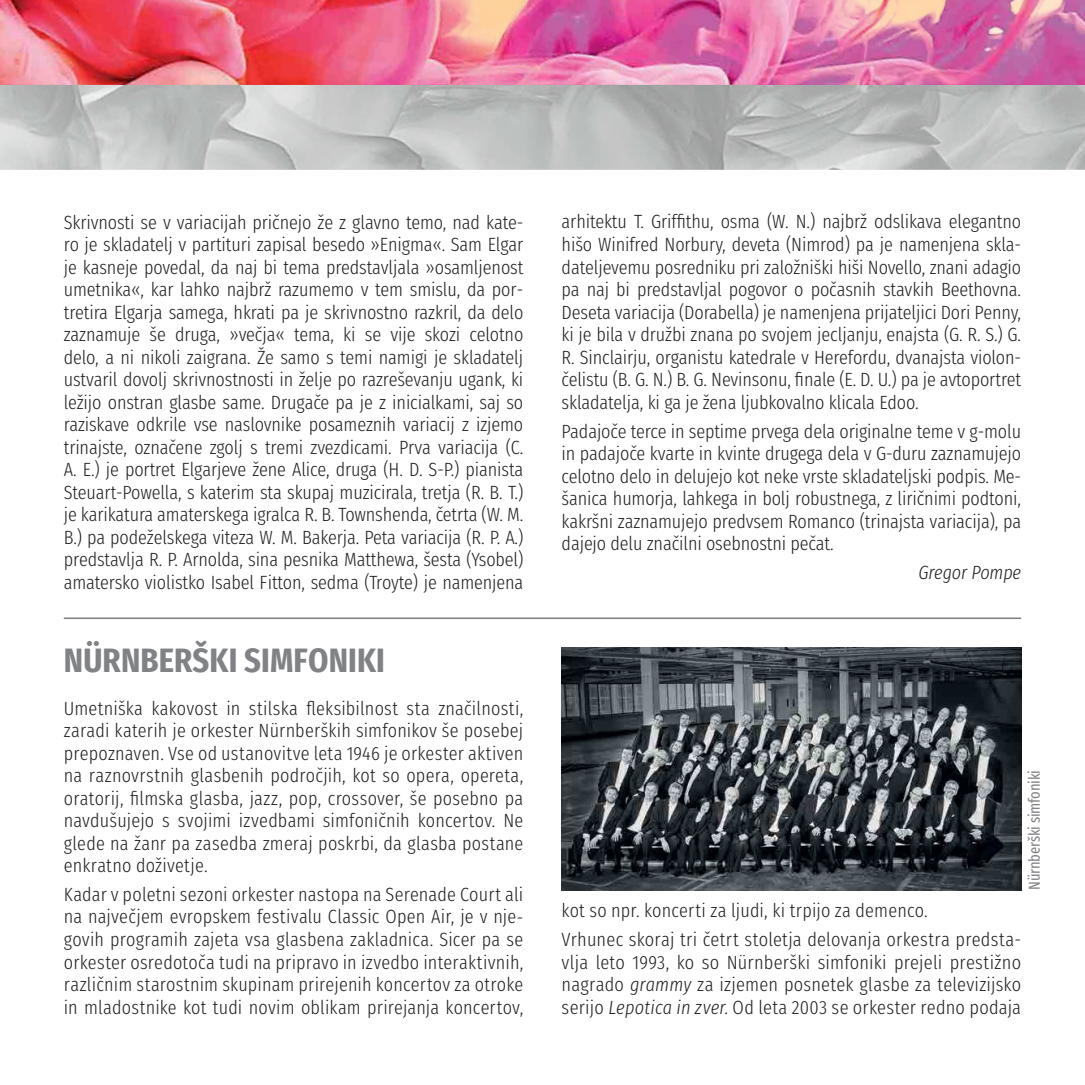
<style>
.page{position:relative;width:1085px;height:1085px;background:#fff}
.page>*{position:absolute;margin:0;border:0;box-sizing:border-box;transform-origin:0 0}
.t1{font:700 33.75px "Fira Sans Condensed";letter-spacing:.005em;color:#808285}
.t2{font:300 19.12px/22.5px "Fira Sans Condensed";letter-spacing:.005em;color:#231f20;text-align:justify}
.t3{font:italic 300 19.12px "Fira Sans Condensed";letter-spacing:-.005em;color:#231f20}
.t4{font:15.75px "Fira Sans Condensed";letter-spacing:-.015em;color:#808285;scale:.96 1}
.s1{font-style:italic}
</style>
<div class="page">
<hr style="left:64px;top:617px;width:956px;height:2px;background:#808285">
<img style="left:561px;top:647px;width:459px;height:243px">
<img style="left:0;top:0;width:1084px;height:170px">
<p class="t2" style="left:64px;top:208px;width:461px">Skrivnosti se v variacijah pričnejo že z glavno temo, nad kate&shy;ro je skladatelj v partituri zapisal besedo »Enigma«. Sam Elgar je kasneje povedal, da naj bi tema predstavljala »osamljenost umetnika«, kar lahko najbrž razumemo v tem smislu, da por&shy;tretira Elgarja samega, hkrati pa je skrivnostno razkril, da delo zaznamuje še druga, »večja« tema, ki se vije skozi celotno delo, a ni nikoli zaigrana. Že samo s temi namigi je skladatelj ustvaril dovolj skrivnostnosti in želje po razreševanju ugank, ki ležijo onstran glasbe same. Drugače pa je z inicialkami, saj so raziskave odkrile vse naslovnike posameznih variacij z izjemo trinajste, označene zgolj s tremi zvezdicami. Prva variacija (C.<br>A. E.) je portret Elgarjeve žene Alice, druga (H. D. S-P.) pianista Steuart-Powella, s katerim sta skupaj muzicirala, tretja (R. B. T.) je karikatura amaterskega igralca R. B. Townshenda, četrta (W. M.<br>B.) pa podeželskega viteza W. M. Bakerja. Peta variacija (R. P. A.) predstavlja R. P. Arnolda, sina pesnika Matthewa, šesta (Ysobel) amatersko violistko Isabel Fitton, sedma (Troyte) je namenjena</p>
<p class="t2" style="left:561px;top:208px;width:461px">arhitektu T. Griffithu, osma (W. N.) najbrž odslikava elegantno hišo Winifred Norbury, deveta (Nimrod) pa je namenjena skla&shy;dateljevemu posredniku pri založniški hiši Novello, znani adagio pa naj bi predstavljal pogovor o počasnih stavkih Beethovna.<br>Deseta variacija (Dorabella) je namenjena prijateljici Dori Penny, ki je bila v družbi znana po svojem jecljanju, enajsta (G. R. S.) G.<br>R. Sinclairju, organistu katedrale v Herefordu, dvanajsta violon&shy;čelistu (B. G. N.) B. G. Nevinsonu, finale (E. D. U.) pa je avtoportret skladatelja, ki ga je žena ljubkovalno klicala Edoo.</p>
<p class="t2" style="left:561px;top:417px;width:461px">Padajoče terce in septime prvega dela originalne teme v g-molu in padajoče kvarte in kvinte drugega dela v G-duru zaznamujejo celotno delo in delujejo kot neke vrste skladateljski podpis. Me&shy;šanica humorja, lahkega in bolj robustnega, z liričnimi podtoni, kakršni zaznamujejo predvsem Romanco (trinajsta variacija), pa dajejo delu značilni osebnostni pečat.</p>
<p class="t3" style="left:918px;top:558px;width:104px">Gregor Pompe</p>
<h1 class="t1" style="left:64px;top:629px;width:322px">NÜRNBERŠKI SIMFONIKI</h1>
<p class="t2" style="left:64px;top:694px;width:461px">Umetniška kakovost in stilska fleksibilnost sta značilnosti, zaradi katerih je orkester Nürnberških simfonikov še posebej prepoznaven. Vse od ustanovitve leta 1946 je orkester aktiven na raznovrstnih glasbenih področjih, kot so opera, opereta, oratorij, filmska glasba, jazz, pop, crossover, še posebno pa navdušujejo s svojimi izvedbami simfoničnih koncertov. Ne glede na žanr pa zasedba zmeraj poskrbi, da glasba postane enkratno doživetje.</p>
<p class="t2" style="left:64px;top:880px;width:461px">Kadar v poletni sezoni orkester nastopa na Serenade Court ali na največjem evropskem festivalu Classic Open Air, je v nje&shy;govih programih zajeta vsa glasbena zakladnica. Sicer pa se orkester osredotoča tudi na pripravo in izvedbo interaktivnih, različnim starostnim skupinam prirejenih koncertov za otroke in mladostnike kot tudi novim oblikam prirejanja koncertov,</p>
<p class="t4" style="left:1019px;top:889px;width:126px;rotate:-90deg">Nürnberški simfoniki</p>
<p class="t2" style="left:561px;top:893px;width:461px;line-height:28.8px">kot so npr. koncerti za ljudi, ki trpijo za demenco.<br>Vrhunec skoraj tri četrt stoletja delovanja orkestra predsta-</p>
<p class="t2" style="left:561px;top:948px;width:461px">vlja leto 1993, ko so Nürnberški simfoniki prejeli prestižno nagrado <span class="s1">grammy</span> za izjemen posnetek glasbe za televizijsko serijo <span class="s1">Lepotica in zver</span>. Od leta 2003 se orkester redno podaja</p>
</div>
